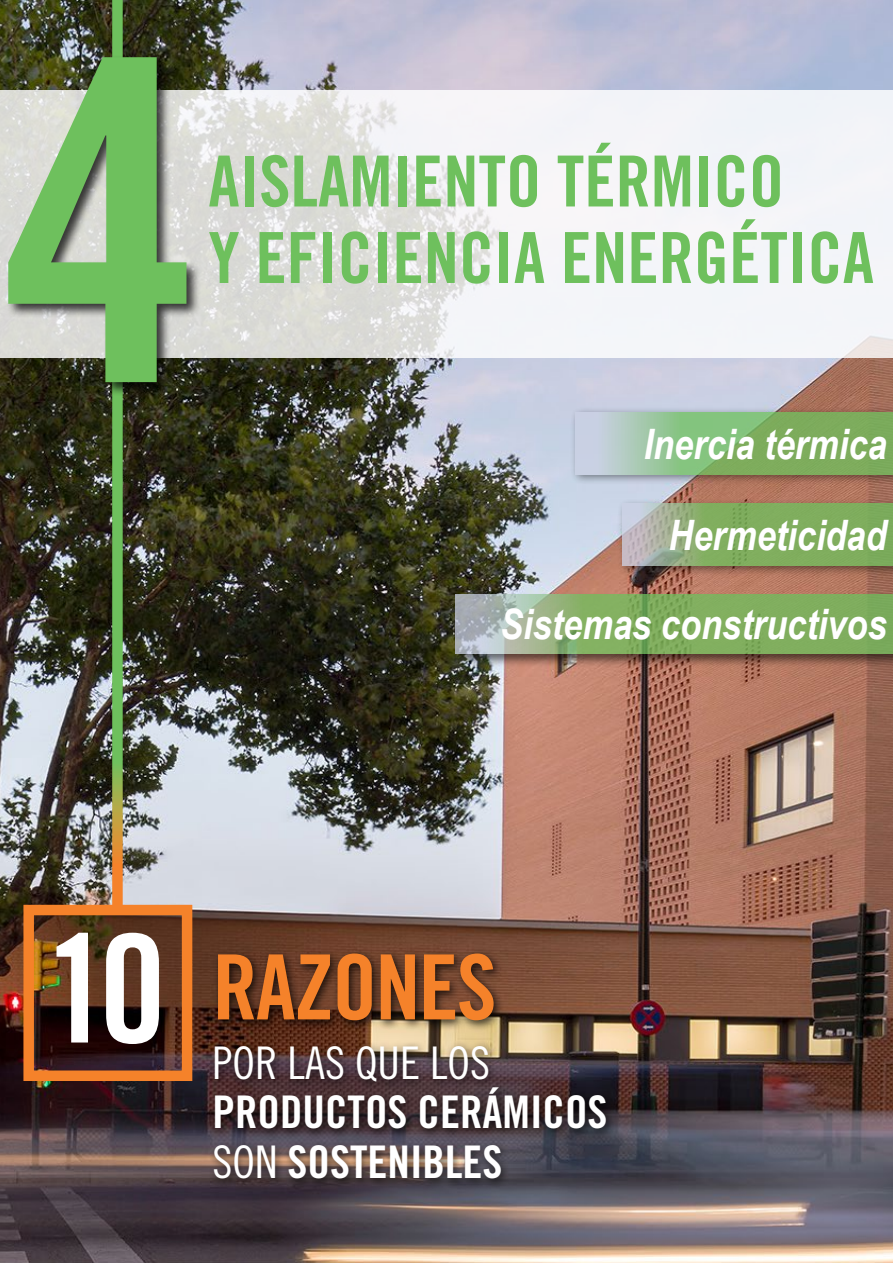
<style>
.page{position:relative;width:893px;height:1263px;background:#fff}
.page>*{position:absolute;margin:0;border:0;box-sizing:border-box;transform-origin:0 0}
.t1{font:700 condensed 450px "Trade Gothic No.20";color:#6ec05d}
.t2{font:700 condensed 150px "Trade Gothic No.20";color:#fff}
.t3{font:700 condensed 90px "Trade Gothic No.20";letter-spacing:-.02em;color:#f5822a}
.t4{font:700 condensed 70.5px/76.5px "Trade Gothic No.20";color:#6ec05d}
.t5{font:45px/49.5px "Trade Gothic LT Std Bd Cn 20";color:#fff}
.t6{font:45px "Trade Gothic LT Std Cn 18";color:#fff}
.t7{font:italic 700 42px/90.4px "Arial Narrow";color:#fff;text-align:right}
.s1{font-family:"Trade Gothic LT Std Cn 18"}
</style>
<div class="page">
<img style="left:0;top:0;width:893px;height:1263px">
<svg style="left:112px;top:0;width:11px;height:905px;background:#82b153"></svg>
<div style="left:213px;top:948px;width:292px;height:84px;background:#000;opacity:.75"></div>
<svg style="left:0;top:90px;width:893px;height:267px;fill:#f3f4f8"></svg>
<div style="left:208px;top:1041px;width:409px;height:149px;background:#000;opacity:.75"></div>
<div style="left:6px;top:55px;width:195px;height:341px;background:#000;opacity:.75"></div>
<div style="left:23px;top:905px;width:169px;height:176px;border:10px solid #f5822a"></div>
<div style="left:570px;top:407px;width:323px;height:78px;background:#000;opacity:.6"></div>
<svg style="left:576px;top:412px;width:317px;height:62px;background:#8eba82"></svg>
<div style="left:616px;top:498px;width:277px;height:79px;background:#000;opacity:.6"></div>
<svg style="left:622px;top:504px;width:271px;height:62px;background:#8baf70"></svg>
<div style="left:452px;top:592px;width:441px;height:76px;background:#000;opacity:.75"></div>
<svg style="left:455px;top:595px;width:438px;height:58px;background:#8ab071"></svg>
<h1 class="t1" style="left:1px;top:-52px;width:201px">4</h1>
<h3 class="t4" style="left:208px;top:143px;width:569px">AISLAMIENTO TÉRMICO<br>Y EFICIENCIA ENER</h3>
<h3 class="t4" style="left:694px;top:219px;width:180px">GÉTICA</h3>
<p class="t7" style="left:500px;top:396px;width:388px">Inercia térmica<br>Hermeticidad<br>Sistemas constructivos</p>
<h2 class="t2" style="left:45px;top:898px;width:123px">10</h2>
<h3 class="t3" style="left:213px;top:933px;width:286px">RAZONES</h3>
<p class="t6" style="left:213px;top:1036px;width:279px">POR LAS QUE LOS</p>
<p class="t5" style="left:213px;top:1087px;width:396px">PRODUCTOS CERÁMICOS<br><span class="s1">SON</span> SOSTENIBLES</p>
</div>
